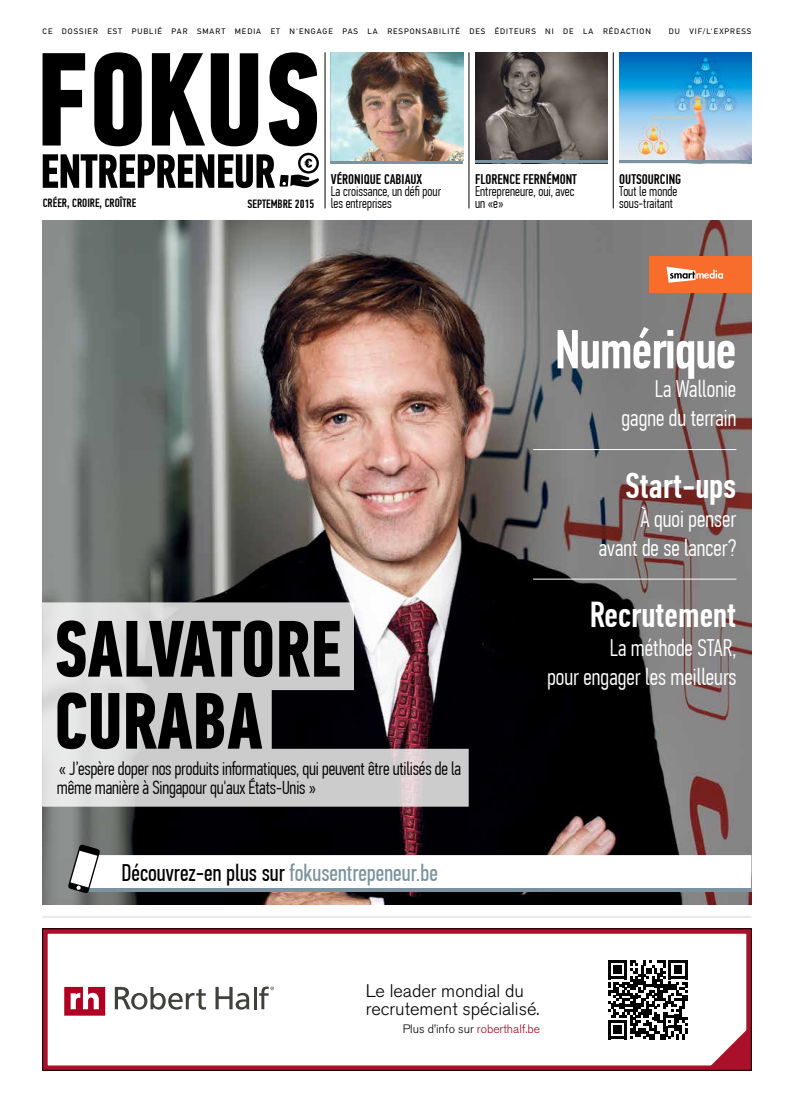
<style>
.page{position:relative;width:794px;height:1106px;background:#fff}
.page>*{position:absolute;margin:0;border:0;box-sizing:border-box;transform-origin:0 0}
.t1{font:700 80px/72px "PF Din Text Comp Pro";letter-spacing:-.01em;color:#000}
.t2{font:500 55px "PF Din Text Comp Pro";letter-spacing:-.02em;color:#fff}
.t3{font:500 36px "PF Din Text Comp Pro";color:#fff}
.t4{font:300 24px/29px "PF Din Text Comp Pro";color:#fff;text-align:right}
.t5{font:24px "PF Din Text Comp Pro";color:#000}
.t6{font:300 19px/19.2px "PF Din Text Comp Pro";letter-spacing:-.01em;color:#000}
.t7{font:300 18.2px/18.2px "Akzidenz Grotesk Pro";color:#000}
.t8{font:300 14px/12px "PF Din Text Comp Pro";color:#000}
.t9{font:500 14px "PF Din Text Comp Pro";color:#000}
.t10{font:300 12.1px "Akzidenz Grotesk Pro";color:#000}
.t11{font:500 12px "PF Din Text Comp Pro";color:#000}
.t12{font:8px "PF Din Text Pro";letter-spacing:.12em;color:#000}
.s1{color:#7a939e}
.s2{color:#af0024}
</style>
<div class="page">
<img style="left:43px;top:220px;width:708px;height:684px">
<svg style="left:42px;top:602px;width:427px;height:204px;background:#b1aeaf"></svg>
<img style="left:619px;top:52px;width:132px;height:108px">
<svg style="left:45px;top:930px;width:704px;height:138px"></svg>
<svg style="left:706px;top:1025px;width:43px;height:43px"></svg>
<svg style="left:608px;top:960px;width:79px;height:79px"></svg>
<div style="left:43px;top:928px;width:708px;height:142px;border:1px solid #000"></div>
<hr style="left:43px;top:916px;width:708px;height:1px;background:#d4d4d5">
<hr style="left:325px;top:52px;width:1px;height:156px;background:#000">
<hr style="left:469px;top:52px;width:1px;height:156px;background:#000">
<hr style="left:613px;top:52px;width:1px;height:156px;background:#000">
<div style="left:649px;top:256px;width:102px;height:36px;background:#f86d2c"></div>
<svg style="left:666px;top:267px;width:57px;height:16px"></svg>
<hr style="left:533px;top:449px;width:203px;height:1px;background:#fff">
<hr style="left:533px;top:579px;width:203px;height:1px;background:#fff">
<img style="left:331px;top:52px;width:132px;height:109px">
<hr style="left:331px;top:161px;width:132px;height:3px;background:#7a939e">
<img style="left:475px;top:52px;width:132px;height:108px">
<hr style="left:475px;top:160px;width:132px;height:3px;background:#7a939e">
<hr style="left:619px;top:160px;width:132px;height:3px;background:#7a939e">
<svg style="left:68px;top:844px;width:683px;height:49px"></svg>
<svg style="left:43px;top:52px;width:274px;height:94px"></svg>
<svg style="left:43px;top:153px;width:276px;height:35px"></svg>
<p class="t12" style="left:43px;top:27px;width:609px">CE DOSSIER EST PUBLIÉ PAR SMART MEDIA ET N'ENGAGE PAS LA RESPONSABILITÉ DES ÉDITEURS NI DE LA RÉDACTION</p>
<p class="t12" style="left:669px;top:27px;width:84px">DU VIF/L'EXPRESS</p>
<p class="t11" style="left:43px;top:195px;width:95px">CRÉER, CROIRE, CROÎTRE</p>
<p class="t11" style="left:248px;top:196px;width:68px">SEPTEMBRE 2015</p>
<p class="t9" style="left:331px;top:171px;width:93px">VÉRONIQUE CABIAUX</p>
<p class="t8" style="left:331px;top:186px;width:112px">La croissance, un défi pour les entreprises</p>
<p class="t9" style="left:475px;top:171px;width:103px">FLORENCE FERNÉMONT</p>
<p class="t8" style="left:475px;top:186px;width:101px">Entrepreneure, oui, avec un «e»</p>
<p class="t9" style="left:619px;top:171px;width:63px">OUTSOURCING</p>
<p class="t8" style="left:619px;top:186px;width:60px">Tout le monde sous-traitant</p>
<h1 class="t1" style="left:54px;top:613px;width:289px">SALVATORE<br>CURABA</h1>
<p class="t6" style="left:57px;top:759px;width:406px">« J’espère doper nos produits informatiques, qui peuvent être utilisés de la même manière à Singapour qu'aux États-Unis »</p>
<p class="t5" style="left:121px;top:858px;width:318px">Découvrez-en plus sur <span class="s1">fokusentrepeneur.be</span></p>
<h2 class="t2" style="left:555px;top:317px;width:183px">Numérique</h2>
<p class="t4" style="left:621px;top:374px;width:116px">La Wallonie gagne du terrain</p>
<h3 class="t3" style="left:625px;top:464px;width:113px">Start-ups</h3>
<p class="t4" style="left:599px;top:504px;width:139px">À quoi penser avant de se lancer?</p>
<h3 class="t3" style="left:590px;top:594px;width:148px">Recrutement</h3>
<p class="t4" style="left:547px;top:633px;width:190px">La méthode STAR,<br>pour engager les meilleurs</p>
<p class="t7" style="left:366px;top:981px;width:175px">Le leader mondial du recrutement spécialisé.</p>
<p class="t10" style="left:403px;top:1020px;width:139px">Plus d’info sur <span class="s2">roberthalf.be</span></p>
</div>
